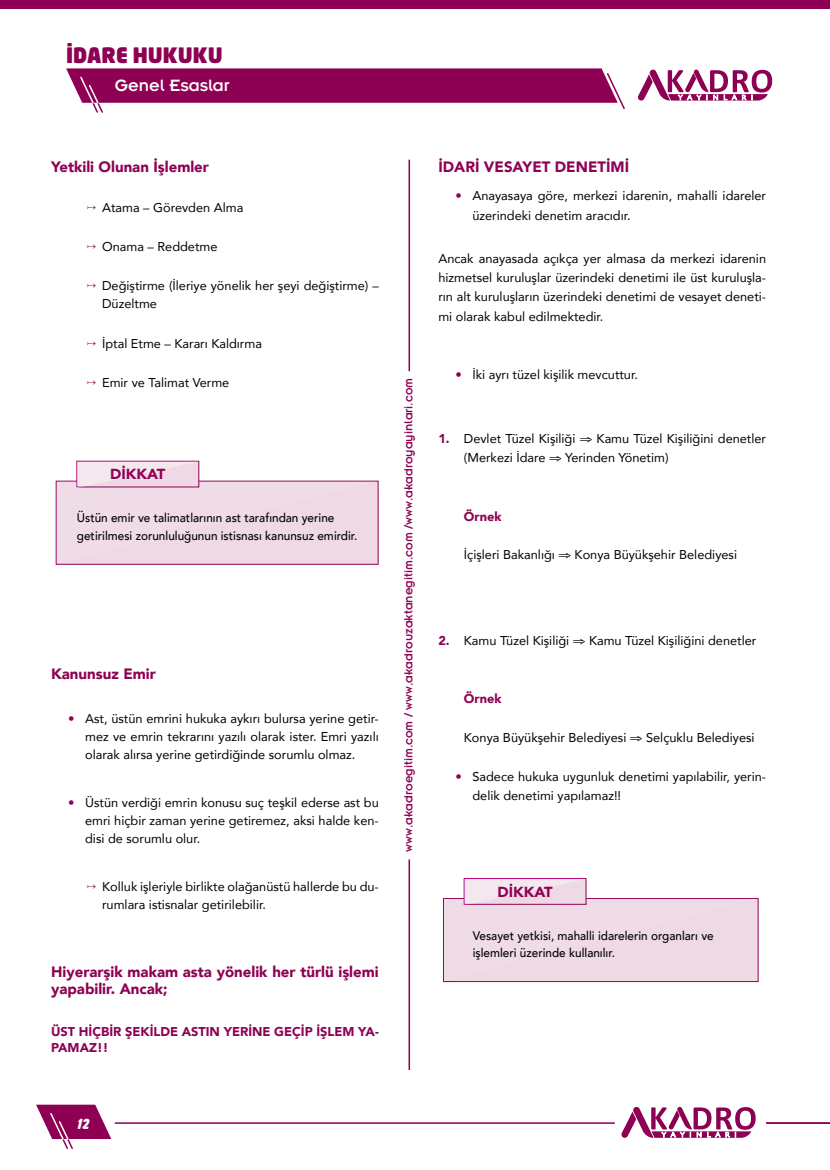
<style>
.page{position:relative;width:830px;height:1170px;background:#fff}
.page>*{position:absolute;margin:0;border:0;box-sizing:border-box;transform-origin:0 0}
.t1{font:21px "Neo Sans Ultra TR";color:#8e0053;scale:.95 1}
.t2{font:18px "Insignia";color:#fff}
.t3{font:900 15px/16.5px "Avenir";color:#8e0053}
.t4{font:800 15px "Balloon BT";color:#fff}
.t5{font:900 14.55px "Avenir";color:#8e0053}
.t6{font:12.75px/18px "Avenir";color:#000}
.t7{font:12.75px "Insignia";color:#8e0053}
.t8{font:900 12.75px/16.5px "Avenir";color:#8e0053}
.t9{font:500 12.3px/17.4px "Avenir";color:#000;scale:.95 1}
.s1{font-family:"M Ma Arrow";color:#8e0053}
.s2{font-weight:900;color:#8e0053}
</style>
<div class="page">
<svg style="left:36px;top:1104px;width:75px;height:45px"></svg>
<svg style="left:66px;top:68px;width:559px;height:45px"></svg>
<div style="left:0;top:0;width:829px;height:9px;background:#8e0053"></div>
<hr style="left:408px;top:160px;width:2px;height:211px;background:#8e0053">
<hr style="left:408px;top:859px;width:2px;height:210px;background:#8e0053">
<hr style="left:115px;top:1122px;width:499px;height:1px;background:#8e0053">
<hr style="left:765px;top:1122px;width:64px;height:1px;background:#8e0053">
<svg style="left:638px;top:69px;width:133px;height:32px"></svg>
<svg style="left:621px;top:1106px;width:134px;height:31px"></svg>
<svg style="left:55px;top:461px;width:323px;height:104px;background:#eed9e5"></svg>
<svg style="left:443px;top:878px;width:315px;height:104px;background:#eed9e5"></svg>
<h1 class="t1" style="left:66px;top:41px;width:166px">İDARE HUKUKU</h1>
<h2 class="t2" style="left:115px;top:74px;width:116px">Genel Esaslar</h2>
<p class="t3" style="left:51px;top:158px;width:159px">Yetkili Olunan İşlemler</p>
<p class="t6" style="left:85px;top:198px;width:160px"><span class="s1">K</span> Atama – Görevden Alma</p>
<p class="t6" style="left:85px;top:237px;width:134px"><span class="s1">K</span> Onama – Reddetme</p>
<p class="t6" style="left:102px;top:276px;width:278px;text-indent:-17px"><span class="s1">K</span> Değiştirme (İleriye yönelik her şeyi değiştirme) –<br>Düzeltme</p>
<p class="t6" style="left:85px;top:334px;width:178px"><span class="s1">K</span> İptal Etme – Kararı Kaldırma</p>
<p class="t6" style="left:85px;top:373px;width:146px"><span class="s1">K</span> Emir ve Talimat Verme</p>
<p class="t5" style="left:110px;top:461px;width:57px">DİKKAT</p>
<p class="t9" style="left:77px;top:508px;width:297px">Üstün emir ve talimatlarının ast tarafından yerine getirilmesi zorunluluğunun istisnası kanunsuz emirdir.</p>
<p class="t3" style="left:51px;top:665px;width:106px">Kanunsuz Emir</p>
<p class="t6" style="left:85px;top:709px;width:295px;text-align:justify;text-indent:-17px"><span class="s2">•</span> Ast, üstün emrini hukuka aykırı bulursa yerine getir&shy;mez ve emrin tekrarını yazılı olarak ister. Emri yazılı olarak alırsa yerine getirdiğinde sorumlu olmaz.</p>
<p class="t6" style="left:85px;top:793px;width:295px;text-align:justify;text-indent:-17px"><span class="s2">•</span> Üstün verdiği emrin konusu suç teşkil ederse ast bu emri hiçbir zaman yerine getiremez, aksi halde ken&shy;disi de sorumlu olur.</p>
<p class="t6" style="left:102px;top:877px;width:278px;text-indent:-17px"><span class="s1">K</span> Kolluk işleriyle birlikte olağanüstü hallerde bu du&shy;rumlara istisnalar getirilebilir.</p>
<p class="t3" style="left:51px;top:963px;width:329px">Hiyerarşik makam asta yönelik her türlü işlemi yapabilir. Ancak;</p>
<p class="t8" style="left:51px;top:1022px;width:329px">ÜST HİÇBİR ŞEKİLDE ASTIN YERİNE GEÇİP İŞLEM YA-<br>PAMAZ!!</p>
<p class="t7" style="left:401px;top:851px;width:475px;rotate:-90deg">www.akadroegitim.com / www.akadrouzaktanegitim.com /www.akadroyayinlari.com</p>
<p class="t3" style="left:438px;top:158px;width:192px">İDARİ VESAYET DENETİMİ</p>
<p class="t6" style="left:472px;top:186px;width:295px;line-height:19.4px;text-indent:-17px"><span class="s2">•</span> Anayasaya göre, merkezi idarenin, mahalli idareler üzerindeki denetim aracıdır.</p>
<p class="t6" style="left:438px;top:248px;width:329px;line-height:19.4px;text-align:justify">Ancak anayasada açıkça yer almasa da merkezi idarenin hizmetsel kuruluşlar üzerindeki denetimi ile üst kuruluşla&shy;rın alt kuruluşların üzerindeki denetimi de vesayet deneti&shy;mi olarak kabul edilmektedir.</p>
<p class="t6" style="left:455px;top:365px;width:184px"><span class="s2">•</span> İki ayrı tüzel kişilik mevcuttur.</p>
<p class="t6" style="left:438px;top:429px;width:138px"><span class="s2">1.</span> Devlet Tüzel Kişiliği</p>
<p class="t6" style="left:596px;top:429px;width:171px">Kamu Tüzel Kişiliğini denetler</p>
<p class="t6" style="left:463px;top:448px;width:83px">(Merkezi İdare</p>
<p class="t6" style="left:565px;top:448px;width:105px">Yerinden Yönetim)</p>
<p class="t8" style="left:463px;top:507px;width:39px">Örnek</p>
<p class="t6" style="left:463px;top:545px;width:92px">İçişleri Bakanlığı</p>
<p class="t6" style="left:574px;top:545px;width:164px">Konya Büyükşehir Belediyesi</p>
<p class="t6" style="left:438px;top:631px;width:132px"><span class="s2">2.</span> Kamu Tüzel Kişiliği</p>
<p class="t6" style="left:588px;top:631px;width:169px">Kamu Tüzel Kişiliğini denetler</p>
<p class="t8" style="left:463px;top:690px;width:39px">Örnek</p>
<p class="t6" style="left:463px;top:728px;width:164px">Konya Büyükşehir Belediyesi</p>
<p class="t6" style="left:645px;top:728px;width:110px">Selçuklu Belediyesi</p>
<p class="t6" style="left:472px;top:766px;width:295px;line-height:19.4px;text-indent:-17px"><span class="s2">•</span> Sadece hukuka uygunluk denetimi yapılabilir, yerin&shy;delik denetimi yapılamaz!!</p>
<p class="t5" style="left:497px;top:878px;width:57px">DİKKAT</p>
<p class="t9" style="left:472px;top:925px;width:255px">Vesayet yetkisi, mahalli idarelerin organları ve işlemleri üzerinde kullanılır.</p>
<p class="t4" style="left:77px;top:1114px;width:14px">12</p>
</div>
